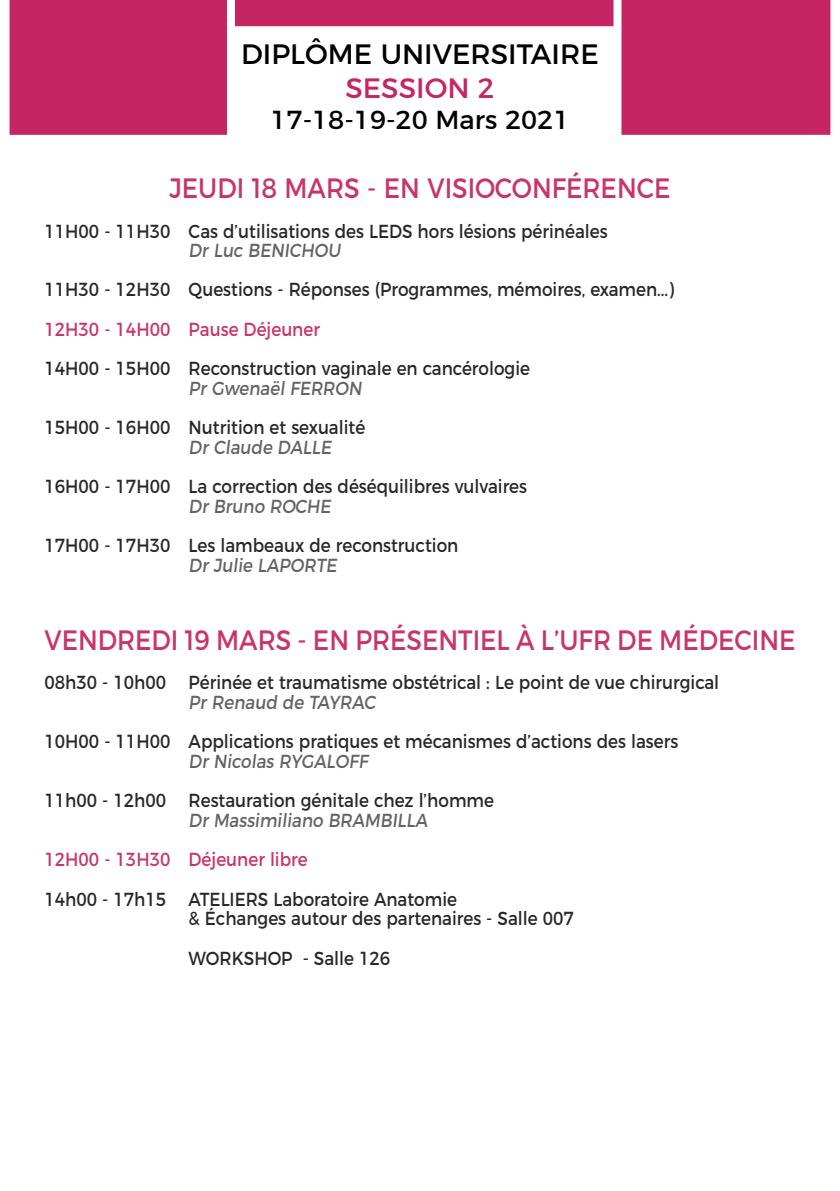
<style>
.page{position:relative;width:840px;height:1191px;background:#fff}
.page>*{position:absolute;margin:0;border:0;box-sizing:border-box;transform-origin:0 0}
.t1{font:28px "Montserrat";color:#c83569;scale:.89 1}
.t2{font:28px "Montserrat";color:#000}
.t3{font:28px "Montserrat";color:#c62564}
.t4{font:26px "Montserrat";color:#000}
.t5{font:18.8px/19.6px "Montserrat";color:#292829;scale:.89 1}
.t6{font:18.8px "Montserrat";color:#636466;scale:.89 1}
.t7{font:18.8px "Montserrat";color:#c83569;scale:.89 1}
</style>
<div class="page">
<svg style="left:10px;top:0;width:819px;height:135px;fill:#c62564"></svg>
<h1 class="t2" style="left:241px;top:32px;width:359px">DIPLÔME UNIVERSITAIRE</h1>
<h1 class="t3" style="left:345px;top:66px;width:150px">SESSION 2</h1>
<h2 class="t4" style="left:270px;top:99px;width:300px">17-18-19-20 Mars 2021</h2>
<h1 class="t1" style="left:169px;top:166px;width:564px">JEUDI 18 MARS - EN VISIOCONFÉRENCE</h1>
<p class="t5" style="left:44px;top:219px;width:634px">11H00 - 11H30 Cas d’utilisations des LEDS hors lésions périnéales</p>
<p class="t6" style="left:188px;top:235px;width:176px">Dr Luc BENICHOU</p>
<p class="t5" style="left:44px;top:278px;width:708px">11H30 - 12H30 Questions - Réponses (Programmes, mémoires, examen...)</p>
<p class="t7" style="left:44px;top:314px;width:311px">12H30 - 14H00 Pause Déjeuner</p>
<p class="t5" style="left:44px;top:357px;width:547px">14H00 - 15H00 Reconstruction vaginale en cancérologie</p>
<p class="t6" style="left:188px;top:373px;width:200px">Pr Gwenaël FERRON</p>
<p class="t5" style="left:44px;top:416px;width:362px">15H00 - 16H00 Nutrition et sexualité</p>
<p class="t6" style="left:188px;top:432px;width:166px">Dr Claude DALLE</p>
<p class="t5" style="left:44px;top:475px;width:543px">16H00 - 17H00 La correction des déséquilibres vulvaires</p>
<p class="t6" style="left:188px;top:491px;width:165px">Dr Bruno ROCHE</p>
<p class="t5" style="left:44px;top:534px;width:466px">17H00 - 17H30 Les lambeaux de reconstruction</p>
<p class="t6" style="left:188px;top:550px;width:172px">Dr Julie LAPORTE</p>
<h1 class="t1" style="left:44px;top:618px;width:845px">VENDREDI 19 MARS - EN PRÉSENTIEL À L’UFR DE MÉDECINE</h1>
<p class="t5" style="left:44px;top:671px;width:759px">08h30 - 10h00 Périnée et traumatisme obstétrical : Le point de vue chirurgical</p>
<p class="t6" style="left:188px;top:687px;width:215px">Pr Renaud de TAYRAC</p>
<p class="t5" style="left:44px;top:730px;width:713px">10H00 - 11H00 Applications pratiques et mécanismes d’actions des lasers</p>
<p class="t6" style="left:188px;top:746px;width:207px">Dr Nicolas RYGALOFF</p>
<p class="t5" style="left:44px;top:789px;width:506px">11h00 - 12h00 Restauration génitale chez l’homme</p>
<p class="t6" style="left:188px;top:805px;width:273px">Dr Massimiliano BRAMBILLA</p>
<p class="t7" style="left:44px;top:844px;width:297px">12H00 - 13H30 Déjeuner libre</p>
<p class="t5" style="left:188px;top:887px;width:434px;text-indent:-144px">14h00 - 17h15 ATELIERS Laboratoire Anatomie<br>&amp; Échanges autour des partenaires - Salle 007</p>
<p class="t5" style="left:188px;top:946px;width:228px">WORKSHOP - Salle 126</p>
</div>
